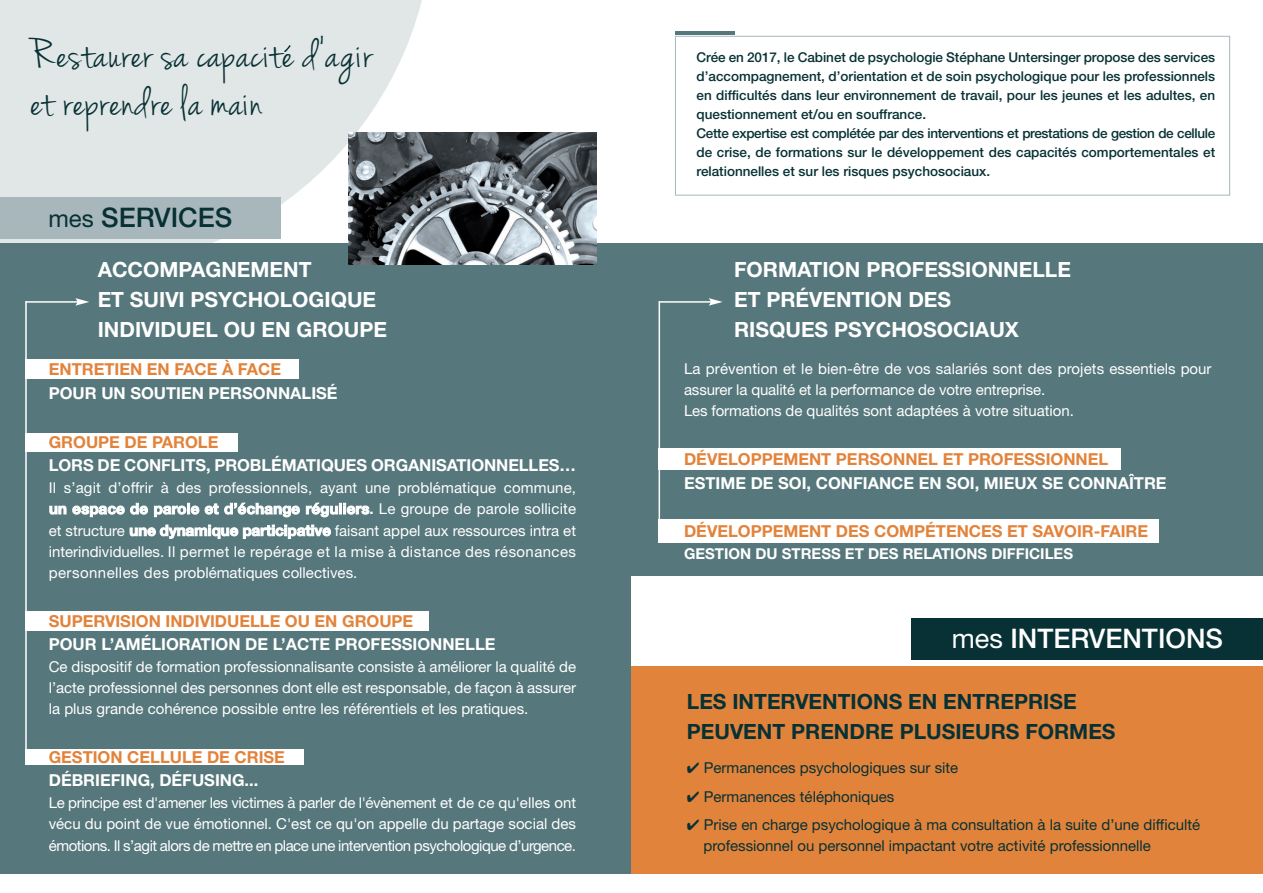
<style>
.page{position:relative;width:1263px;height:893px;background:#fff}
.page>*{position:absolute;margin:0;border:0;box-sizing:border-box;transform-origin:0 0}
.t1{font:45px/48px "Jenna Sue";letter-spacing:.025em;color:#073134}
.t2{font:500 27px "Helvetica Neue";color:#fff}
.t3{font:500 27px "Helvetica Neue";color:#073134}
.t4{font:700 21px/30px "Helvetica Neue";color:#fff}
.t5{font:700 21px/30px "Helvetica Neue";color:#073134}
.t6{font:700 16.5px "Helvetica Neue";color:#fff}
.t7{font:700 16.5px "Helvetica Neue";color:#e2833b}
.t8{font:15px/21.3px "Helvetica Neue";color:#fff;text-align:justify}
.t9{font:15px/21.5px "Helvetica Neue";color:#073134}
.t10{font:700 15px "Helvetica Neue";color:#fff}
.t11{font:500 13.5px/18.9px "Helvetica Neue";color:#073134}
.s1{font-weight:400;font-size:24px}
.s2{font-weight:700}
.s3{font-weight:400}
</style>
<div class="page">
<svg style="left:0;top:0;width:422px;height:244px;background:#e3e7e8"></svg>
<div style="left:0;top:244px;width:1263px;height:630px;background:#56777b"></div>
<div style="left:675px;top:36px;width:555px;height:160px;border:1px solid #a8b7bb"></div>
<hr style="left:675px;top:32px;width:60px;height:3px;background:#56777b">
<div style="left:0;top:197px;width:281px;height:42px;background:#a8b7bb"></div>
<img style="left:349px;top:132px;width:248px;height:132px">
<div style="left:631px;top:576px;width:632px;height:285px;background:#fff"></div>
<div style="left:631px;top:666px;width:632px;height:208px;background:#e2833b"></div>
<div style="left:911px;top:618px;width:352px;height:42px;background:#073134"></div>
<div style="left:25px;top:360px;width:274px;height:19px;background:#fff"></div>
<div style="left:25px;top:433px;width:213px;height:19px;background:#fff"></div>
<div style="left:26px;top:611px;width:403px;height:20px;background:#fff"></div>
<div style="left:658px;top:448px;width:463px;height:22px;background:#fff"></div>
<div style="left:658px;top:519px;width:501px;height:24px;background:#fff"></div>
<div style="left:25px;top:749px;width:278px;height:15px;background:#fff"></div>
<hr style="left:25px;top:301px;width:2px;height:452px;background:#fff">
<hr style="left:26px;top:301px;width:52px;height:2px;background:#fff">
<svg style="left:75px;top:298px;width:14px;height:8px"></svg>
<hr style="left:659px;top:301px;width:1px;height:237px;background:#fff">
<hr style="left:659px;top:301px;width:52px;height:2px;background:#fff">
<svg style="left:709px;top:298px;width:14px;height:8px"></svg>
<svg style="left:284px;top:45px;width:7px;height:8px"></svg>
<h1 class="t1" style="left:31px;top:32px;width:343px">Restaurer sa capacite d’agir et reprendre la main</h1>
<h2 class="t3" style="left:48px;top:201px;width:185px"><span class="s1">mes</span> SERVICES</h2>
<p class="t11" style="left:696px;top:48px;width:520px">Crée en 2017, le Cabinet de psychologie Stéphane Untersinger propose des services d’accompagnement, d’orientation et de soin psychologique pour les professionnels en difficultés dans leur environnement de travail, pour les jeunes et les adultes, en questionnement et/ou en souffrance.<br>Cette expertise est complétée par des interventions et prestations de gestion de cellule de crise, de formations sur le développement des capacités comportementales et relationnelles et sur les risques psychosociaux.</p>
<h3 class="t4" style="left:98px;top:254px;width:291px">ACCOMPAGNEMENT<br>ET SUIVI PSYCHOLOGIQUE<br>INDIVIDUEL OU EN GROUPE</h3>
<h3 class="t4" style="left:734px;top:254px;width:338px">FORMATION PROFESSIONNELLE<br>ET PRÉVENTION DES<br>RISQUES PSYCHOSOCIAUX</h3>
<p class="t7" style="left:49px;top:359px;width:234px">ENTRETIEN EN FACE À FACE</p>
<p class="t6" style="left:49px;top:383px;width:290px">POUR UN SOUTIEN PERSONNALISÉ</p>
<p class="t7" style="left:49px;top:431px;width:171px">GROUPE DE PAROLE</p>
<p class="t6" style="left:49px;top:455px;width:529px">LORS DE CONFLITS, PROBLÉMATIQUES ORGANISATIONNELLES…</p>
<p class="t8" style="left:49px;top:477px;width:529px">Il s’agit d’offrir à des professionnels, ayant une problématique commune, <span class="s2">un espace de parole et d’échange réguliers.</span> Le groupe de parole sollicite et structure <span class="s2">une dynamique participative</span> faisant appel aux ressources intra et interindividuelles. Il permet le repérage et la mise à distance des résonances personnelles des problématiques collectives.</p>
<p class="t7" style="left:49px;top:610px;width:366px">SUPERVISION INDIVIDUELLE OU EN GROUPE</p>
<p class="t6" style="left:49px;top:634px;width:448px">POUR L’AMÉLIORATION DE L’ACTE PROFESSIONNELLE</p>
<p class="t8" style="left:49px;top:656px;width:529px">Ce dispositif de formation professionnalisante consiste à améliorer la qualité de l’acte professionnel des personnes dont elle est responsable, de façon à assurer la plus grande cohérence possible entre les référentiels et les pratiques.</p>
<p class="t7" style="left:49px;top:747px;width:238px">GESTION CELLULE DE CRISE</p>
<p class="t6" style="left:49px;top:770px;width:211px">DÉBRIEFING, DÉFUSING...</p>
<p class="t8" style="left:49px;top:792px;width:529px">Le principe est d'amener les victimes à parler de l'évènement et de ce qu'elles ont vécu du point de vue émotionnel. C'est ce qu'on appelle du partage social des émotions. Il s’agit alors de mettre en place une intervention psychologique d’urgence.</p>
<p class="t8" style="left:684px;top:358px;width:529px;text-align:left">La prévention et le bien-être de vos salariés sont des projets essentiels pour assurer la qualité et la performance de votre entreprise.<br>Les formations de qualités sont adaptées à votre situation.</p>
<p class="t7" style="left:684px;top:449px;width:426px">DÉVELOPPEMENT PERSONNEL ET PROFESSIONNEL</p>
<p class="t6" style="left:684px;top:472px;width:484px">ESTIME DE SOI, CONFIANCE EN SOI, MIEUX SE CONNAÎTRE</p>
<p class="t7" style="left:684px;top:521px;width:466px">DÉVELOPPEMENT DES COMPÉTENCES ET SAVOIR-FAIRE</p>
<p class="t10" style="left:684px;top:545px;width:390px">GESTION DU STRESS ET DES RELATIONS DIFFICILES</p>
<h2 class="t2" style="left:952px;top:622px;width:273px"><span class="s3">mes</span> INTERVENTIONS</h2>
<h3 class="t5" style="left:687px;top:686px;width:430px">LES INTERVENTIONS EN ENTREPRISE<br>PEUVENT PRENDRE PLUSIEURS FORMES</h3>
<p class="t9" style="left:687px;top:757px;width:273px">✔ Permanences psychologiques sur site</p>
<p class="t9" style="left:687px;top:785px;width:209px">✔ Permanences téléphoniques</p>
<p class="t9" style="left:703px;top:814px;width:498px;text-indent:-17px">✔ Prise en charge psychologique à ma consultation à la suite d’une difficulté professionnel ou personnel impactant votre activité professionnelle</p>
</div>
